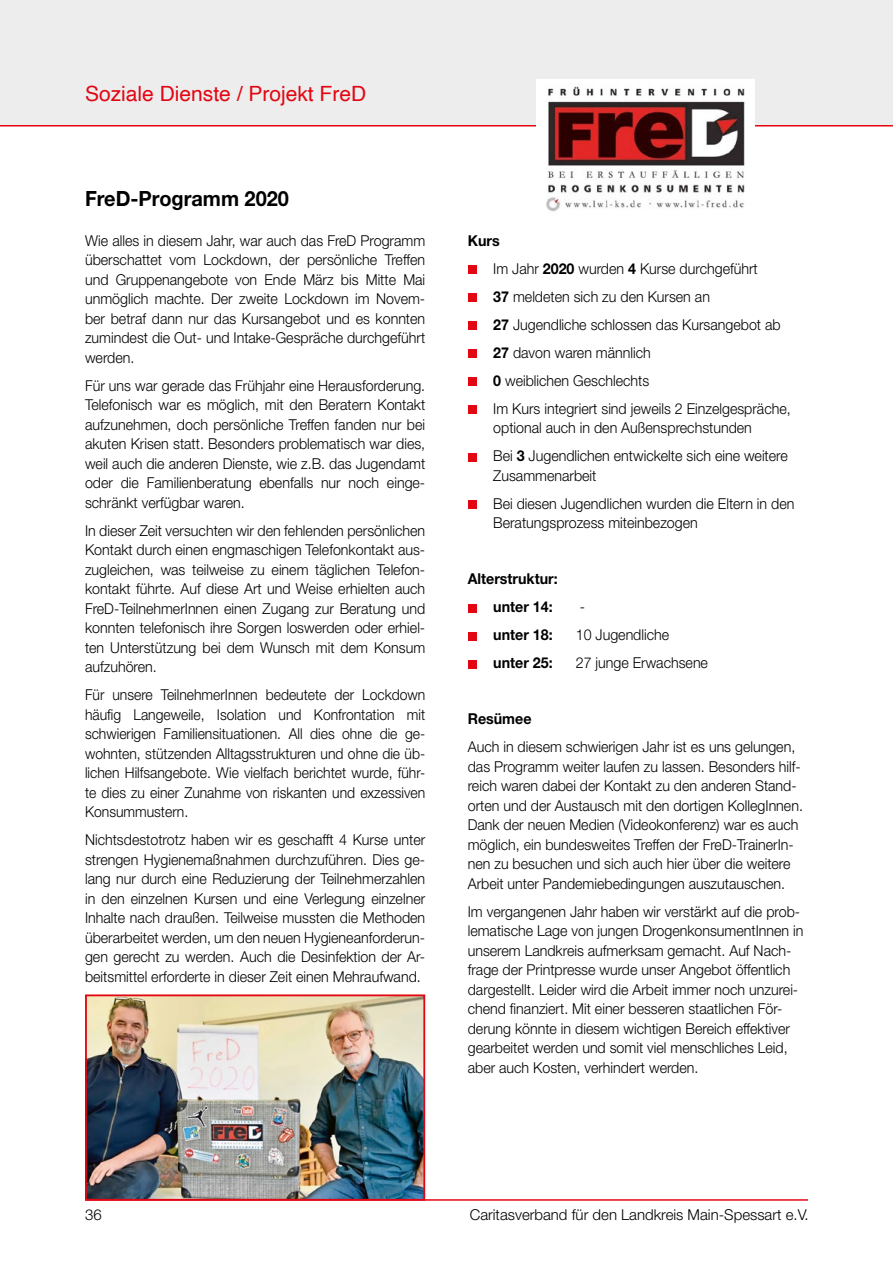
<style>
.page{position:relative;width:893px;height:1263px;background:#fff}
.page>*{position:absolute;margin:0;border:0;box-sizing:border-box;transform-origin:0 0}
.t1{font:21px "Helvetica";color:#e30613}
.t2{font:700 21px "Helvetica Neue";color:#000;scale:.95 1}
.t3{font:300 15px/19.5px "Helvetica Neue";color:#000;scale:.95 1}
.t4{font:300 15px/19.5px "Helvetica Neue";color:#000;text-align:justify;scale:.93 1}
.t5{font:300 15px "Helvetica Neue";color:#000}
.t6{font:700 15px/28px "Helvetica Neue";color:#000;scale:.95 1}
.s1{font-weight:700}
</style>
<div class="page">
<div style="left:0;top:0;width:893px;height:125px;background:#ededed"></div>
<hr style="left:85px;top:1199px;width:723px;height:2px;background:#e30613">
<hr style="left:0;top:125px;width:893px;height:1px;background:#e30613">
<img style="left:536px;top:79px;width:219px;height:133px">
<div style="left:468px;top:265px;width:8px;height:9px;background:#e30613"></div>
<div style="left:468px;top:293px;width:8px;height:9px;background:#e30613"></div>
<div style="left:468px;top:321px;width:8px;height:9px;background:#e30613"></div>
<div style="left:468px;top:349px;width:8px;height:9px;background:#e30613"></div>
<div style="left:468px;top:377px;width:8px;height:9px;background:#e30613"></div>
<div style="left:468px;top:405px;width:8px;height:9px;background:#e30613"></div>
<div style="left:468px;top:453px;width:8px;height:8px;background:#e30613"></div>
<div style="left:468px;top:500px;width:8px;height:9px;background:#e30613"></div>
<div style="left:468px;top:604px;width:8px;height:8px;background:#e30613"></div>
<div style="left:468px;top:632px;width:8px;height:8px;background:#e30613"></div>
<div style="left:468px;top:660px;width:8px;height:8px;background:#e30613"></div>
<img style="left:88px;top:997px;width:334px;height:201px">
<div style="left:85px;top:994px;width:340px;height:207px;border:2px solid #e30613"></div>
<h1 class="t1" style="left:85px;top:77px;width:283px">Soziale Dienste / Projekt FreD</h1>
<h1 class="t2" style="left:85px;top:185px;width:216px">FreD-Programm 2020</h1>
<p class="t3" style="left:85px;top:230px;width:360px;text-align:justify">Wie alles in diesem Jahr, war auch das FreD Programm überschattet vom Lockdown, der persönliche Treffen und Gruppenangebote von Ende März bis Mitte Mai unmöglich machte. Der zweite Lockdown im Novem&shy;ber betraf dann nur das Kursangebot und es konnten zumindest die Out- und Intake-Gespräche durchgeführt werden.</p>
<p class="t3" style="left:85px;top:375px;width:360px;text-align:justify">Für uns war gerade das Frühjahr eine Herausforderung.<br>Telefonisch war es möglich, mit den Beratern Kontakt aufzunehmen, doch persönliche Treffen fanden nur bei akuten Krisen statt. Besonders problematisch war dies, weil auch die anderen Dienste, wie z.B. das Jugendamt oder die Familienberatung ebenfalls nur noch einge&shy;schränkt verfügbar waren.</p>
<p class="t3" style="left:85px;top:520px;width:360px;text-align:justify">In dieser Zeit versuchten wir den fehlenden persönlichen Kontakt durch einen engmaschigen Telefonkontakt aus&shy;zugleichen, was teilweise zu einem täglichen Telefon&shy;kontakt führte. Auf diese Art und Weise erhielten auch FreD-TeilnehmerInnen einen Zugang zur Beratung und konnten telefonisch ihre Sorgen loswerden oder erhiel&shy;ten Unterstützung bei dem Wunsch mit dem Konsum aufzuhören.</p>
<p class="t4" style="left:85px;top:685px;width:367px">Für unsere TeilnehmerInnen bedeutete der Lockdown häufig Langeweile, Isolation und Konfrontation mit schwierigen Familiensituationen. All dies ohne die ge&shy;wohnten, stützenden Alltagsstrukturen und ohne die üb&shy;lichen Hilfsangebote. Wie vielfach berichtet wurde, führ&shy;te dies zu einer Zunahme von riskanten und exzessiven Konsummustern.</p>
<p class="t3" style="left:85px;top:830px;width:360px;text-align:justify">Nichtsdestotrotz haben wir es geschafft 4 Kurse unter strengen Hygienemaßnahmen durchzuführen. Dies ge&shy;lang nur durch eine Reduzierung der Teilnehmerzahlen in den einzelnen Kursen und eine Verlegung einzelner Inhalte nach draußen. Teilweise mussten die Methoden überarbeitet werden, um den neuen Hygieneanforderun&shy;gen gerecht zu werden. Auch die Desinfektion der Ar&shy;beitsmittel erforderte in dieser Zeit einen Mehraufwand.</p>
<p class="t3" style="left:493px;top:226px;width:315px;line-height:28px;text-indent:-25px"><span class="s1">Kurs<br></span>Im Jahr <span class="s1">2020</span> wurden <span class="s1">4</span> Kurse durchgeführt<br><span class="s1">37</span> meldeten sich zu den Kursen an<br><span class="s1">27</span> Jugendliche schlossen das Kursangebot ab<br><span class="s1">27</span> davon waren männlich<br><span class="s1">0</span> weiblichen Geschlechts<br>Im Kurs integriert sind jeweils 2 Einzelgespräche,</p>
<p class="t3" style="left:493px;top:414px;width:312px;line-height:28px">optional auch in den Außensprechstunden<br>Bei <span class="s1">3</span> Jugendlichen entwickelte sich eine weitere</p>
<p class="t3" style="left:493px;top:461px;width:319px;line-height:28px">Zusammenarbeit<br>Bei diesen Jugendlichen wurden die Eltern in den</p>
<p class="t3" style="left:493px;top:513px;width:217px">Beratungsprozess miteinbezogen</p>
<p class="t6" style="left:493px;top:565px;width:69px;text-indent:-25px">Alterstruktur: unter 14:</p>
<p class="t3" style="left:580px;top:597px;width:7px">-</p>
<p class="t6" style="left:493px;top:621px;width:64px">unter 18:</p>
<p class="t3" style="left:576px;top:625px;width:100px">10 Jugendliche</p>
<p class="t6" style="left:493px;top:649px;width:64px">unter 25:</p>
<p class="t3" style="left:576px;top:653px;width:141px">27 junge Erwachsene</p>
<p class="t6" style="left:468px;top:705px;width:69px">Resümee</p>
<p class="t3" style="left:468px;top:737px;width:354px">Auch in diesem schwierigen Jahr ist es uns gelungen, das Programm weiter laufen zu lassen. Besonders hilf&shy;reich waren dabei der Kontakt zu den anderen Stand&shy;orten und der Austausch mit den dortigen KollegInnen.<br>Dank der neuen Medien (Videokonferenz) war es auch möglich, ein bundesweites Treffen der FreD-TrainerIn&shy;nen zu besuchen und sich auch hier über die weitere Arbeit unter Pandemiebedingungen auszutauschen.</p>
<p class="t3" style="left:468px;top:901px;width:355px">Im vergangenen Jahr haben wir verstärkt auf die prob&shy;lematische Lage von jungen DrogenkonsumentInnen in unserem Landkreis aufmerksam gemacht. Auf Nach&shy;frage der Printpresse wurde unser Angebot öffentlich dargestellt. Leider wird die Arbeit immer noch unzurei&shy;chend finanziert. Mit einer besseren staatlichen För&shy;derung könnte in diesem wichtigen Bereich effektiver gearbeitet werden und somit viel menschliches Leid, aber auch Kosten, verhindert werden.</p>
<p class="t5" style="left:85px;top:1205px;width:18px">36</p>
<p class="t5" style="left:470px;top:1205px;width:340px">Caritasverband für den Landkreis Main-Spessart e.V.</p>
</div>
